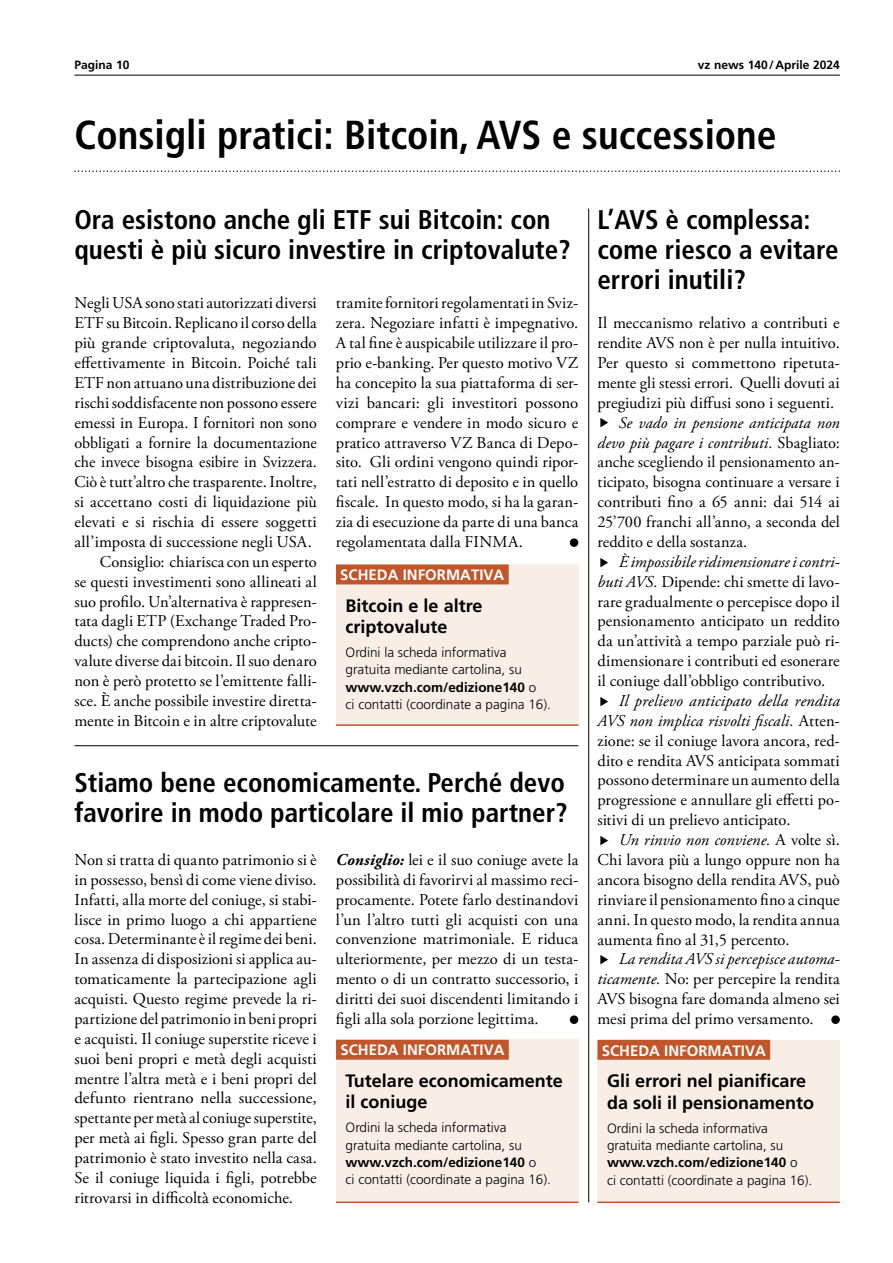
<style>
.page{position:relative;width:893px;height:1263px;background:#fff}
.page>*{position:absolute;margin:0;border:0;box-sizing:border-box;transform-origin:0 0}
.t1{font:700 condensed 40.5px "Frutiger LT Pro";color:#000}
.t2{font:700 condensed 27px/30px "Frutiger LT Pro";color:#000}
.t3{font:700 18px/21px "Frutiger LT Pro";color:#000}
.t4{font:16.5px/20px "Adobe Garamond Pro";letter-spacing:.005em;color:#000;text-align:justify}
.t5{font:700 15px "Frutiger LT Pro";color:#fff}
.t6{font:300 13.5px/17.2px "Frutiger LT Pro";color:#000}
.t7{font:700 12px "Frutiger LT Pro";color:#000}
.s1{font-weight:700}
.s2{font-weight:700;font-style:italic}
.s3{font-style:italic}
</style>
<div class="page">
<hr style="left:74px;top:75px;width:766px;height:1px;background:#000">
<hr style="left:588px;top:209px;width:1px;height:993px;background:#000">
<svg style="left:74px;top:171px;width:766px;height:1px"></svg>
<div style="left:570px;top:538px;width:8px;height:9px;background:#000;border-radius:50%"></div>
<hr style="left:74px;top:745px;width:504px;height:1px;background:#000">
<div style="left:570px;top:1015px;width:8px;height:9px;background:#000;border-radius:50%"></div>
<div style="left:831px;top:1015px;width:9px;height:9px;background:#000;border-radius:50%"></div>
<div style="left:336px;top:1040px;width:242px;height:163px;background:#f9eee7"></div>
<div style="left:336px;top:1040px;width:173px;height:20px;background:#c1562a"></div>
<hr style="left:336px;top:1201px;width:242px;height:2px;background:#c1562a">
<div style="left:597px;top:1040px;width:243px;height:162px;background:#f9eee7"></div>
<hr style="left:597px;top:1201px;width:243px;height:2px;background:#c1562a">
<div style="left:597px;top:1040px;width:173px;height:20px;background:#c1562a"></div>
<div style="left:336px;top:564px;width:242px;height:162px;background:#f9eee7"></div>
<div style="left:336px;top:564px;width:173px;height:20px;background:#c1562a"></div>
<hr style="left:336px;top:724px;width:242px;height:2px;background:#c1562a">
<p class="t7" style="left:74px;top:57px;width:57px">Pagina 10</p>
<p class="t7" style="left:698px;top:57px;width:144px">vz news 140/Aprile 2024</p>
<h1 class="t1" style="left:74px;top:111px;width:704px">Consigli pratici: Bitcoin, AVS e successione</h1>
<h2 class="t2" style="left:74px;top:205px;width:498px">Ora esistono anche gli ETF sui Bitcoin: con questi è più sicuro investire in criptovalute?</h2>
<p class="t4" style="left:74px;top:294px;width:244px">Negli USA sono stati autorizzati diversi</p>
<p class="t4" style="left:74px;top:314px;width:244px">ETF su Bitcoin. Replicano il corso della</p>
<p class="t4" style="left:74px;top:333px;width:244px">più grande criptovaluta, negoziando</p>
<p class="t4" style="left:74px;top:353px;width:244px">effettivamente in Bitcoin. Poiché tali</p>
<p class="t4" style="left:74px;top:373px;width:244px">ETF non attuano una distribuzione dei</p>
<p class="t4" style="left:74px;top:393px;width:244px">rischi soddisfacente non possono essere</p>
<p class="t4" style="left:74px;top:413px;width:244px">emessi in Europa. I fornitori non sono</p>
<p class="t4" style="left:74px;top:433px;width:244px">obbligati a fornire la documentazione</p>
<p class="t4" style="left:74px;top:453px;width:244px">che invece bisogna esibire in Svizzera.</p>
<p class="t4" style="left:74px;top:473px;width:244px">Ciò è tutt’altro che trasparente. Inoltre,</p>
<p class="t4" style="left:74px;top:492px;width:244px">si accettano costi di liquidazione più</p>
<p class="t4" style="left:74px;top:512px;width:244px">elevati e si rischia di essere soggetti</p>
<p class="t4" style="left:74px;top:532px;width:239px">all’imposta di successione negli USA.</p>
<p class="t4" style="left:100px;top:552px;width:218px">Consiglio: chiarisca con un esperto</p>
<p class="t4" style="left:74px;top:572px;width:244px">se questi investimenti sono allineati al</p>
<p class="t4" style="left:74px;top:592px;width:244px">suo profilo. Un’alternativa è rappresen-</p>
<p class="t4" style="left:74px;top:612px;width:244px">tata dagli ETP (Exchange Traded Pro-</p>
<p class="t4" style="left:74px;top:632px;width:244px">ducts) che comprendono anche cripto-</p>
<p class="t4" style="left:74px;top:652px;width:244px">valute diverse dai bitcoin. Il suo denaro</p>
<p class="t4" style="left:74px;top:671px;width:244px">non è però protetto se l’emittente falli-</p>
<p class="t4" style="left:74px;top:691px;width:244px">sce. È anche possibile investire diretta-</p>
<p class="t4" style="left:74px;top:711px;width:244px">mente in Bitcoin e in altre criptovalute</p>
<p class="t4" style="left:336px;top:294px;width:244px">tramite fornitori regolamentati in Sviz&shy;zera. Negoziare infatti è impegnativo.<br>A tal fine è auspicabile utilizzare il pro&shy;prio e-banking. Per questo motivo VZ ha concepito la sua piattaforma di ser&shy;vizi bancari: gli investitori possono comprare e vendere in modo sicuro e pratico attraverso VZ Banca di Depo&shy;sito. Gli ordini vengono quindi ripor&shy;tati nell’estratto di deposito e in quello fiscale. In questo modo, si ha la garan&shy;zia di esecuzione da parte di una banca regolamentata dalla FINMA.</p>
<p class="t5" style="left:340px;top:566px;width:166px">SCHEDA INFORMATIVA</p>
<p class="t3" style="left:346px;top:595px;width:138px">Bitcoin e le altre criptovalute</p>
<p class="t6" style="left:346px;top:644px;width:207px">Ordini la scheda informativa gratuita mediante cartolina, su <span class="s1">www.vzch.com/edizione140</span> o<br>ci contatti (coordinate a pagina 16).</p>
<h2 class="t2" style="left:74px;top:767px;width:495px">Stiamo bene economicamente. Perché devo favorire in modo particolare il mio partner?</h2>
<p class="t4" style="left:74px;top:850px;width:244px">Non si tratta di quanto patrimonio si è in possesso, bensì di come viene diviso.<br>Infatti, alla morte del coniuge, si stabi&shy;lisce in primo luogo a chi appartiene cosa. Determinante è il regime dei beni.<br>In assenza di disposizioni si applica au&shy;tomaticamente la partecipazione agli acquisti. Questo regime prevede la ri&shy;partizione del patrimonio in beni propri e acquisti. Il coniuge superstite riceve i suoi beni propri e metà degli acquisti mentre l’altra metà e i beni propri del defunto rientrano nella successione, spettante per metà al coniuge superstite, per metà ai figli. Spesso gran parte del patrimonio è stato investito nella casa.<br>Se il coniuge liquida i figli, potrebbe ritrovarsi in difficoltà economiche.</p>
<p class="t4" style="left:336px;top:850px;width:244px"><span class="s2">Consiglio:</span> lei e il suo coniuge avete la possibilità di favorirvi al massimo reci&shy;procamente. Potete farlo destinandovi l’un l’altro tutti gli acquisti con una convenzione matrimoniale. E riduca ulteriormente, per mezzo di un testa&shy;mento o di un contratto successorio, i diritti dei suoi discendenti limitando i figli alla sola porzione legittima.</p>
<p class="t5" style="left:340px;top:1041px;width:166px">SCHEDA INFORMATIVA</p>
<p class="t3" style="left:346px;top:1070px;width:219px">Tutelare economicamente il coniuge</p>
<p class="t6" style="left:346px;top:1119px;width:207px">Ordini la scheda informativa gratuita mediante cartolina, su <span class="s1">www.vzch.com/edizione140</span> o<br>ci contatti (coordinate a pagina 16).</p>
<h2 class="t2" style="left:597px;top:205px;width:243px">L’AVS è complessa: come riesco a evitare errori inutili?</h2>
<p class="t4" style="left:597px;top:314px;width:244px">Il meccanismo relativo a contributi e rendite AVS non è per nulla intuitivo.<br>Per questo si commettono ripetuta&shy;mente gli stessi errori. Quelli dovuti ai pregiudizi più diffusi sono i seguenti.</p>
<p class="t4" style="left:597px;top:413px;width:244px;text-indent:21px"><span class="s3">Se vado in pensione anticipata non devo più pagare i contributi.</span> Sbagliato: anche scegliendo il pensionamento an&shy;ticipato, bisogna continuare a versare i contributi fino a 65 anni: dai 514 ai 25’700 franchi all’anno, a seconda del reddito e della sostanza.</p>
<p class="t4" style="left:597px;top:552px;width:244px;text-indent:21px"><span class="s3">È impossibile ridimensionare i contri&shy;buti AVS.</span> Dipende: chi smette di lavo&shy;rare gradualmente o percepisce dopo il pensionamento anticipato un reddito da un’attività a tempo parziale può ri&shy;dimensionare i contributi ed esonerare il coniuge dall’obbligo contributivo.</p>
<p class="t4" style="left:597px;top:691px;width:244px;text-indent:21px"><span class="s3">Il prelievo anticipato della rendita AVS non implica risvolti fiscali.</span> Atten&shy;zione: se il coniuge lavora ancora, red&shy;dito e rendita AVS anticipata sommati possono determinare un aumento della progressione e annullare gli effetti po&shy;sitivi di un prelievo anticipato.</p>
<p class="t4" style="left:597px;top:830px;width:244px;text-indent:21px"><span class="s3">Un rinvio non conviene.</span> A volte sì.<br>Chi lavora più a lungo oppure non ha ancora bisogno della rendita AVS, può rinviare il pensionamento fino a cinque anni. In questo modo, la rendita annua aumenta fino al 31,5 percento.</p>
<p class="t4" style="left:597px;top:950px;width:244px;text-indent:21px"><span class="s3">La rendita AVS si percepisce automa&shy;ticamente.</span> No: per percepire la rendita AVS bisogna fare domanda almeno sei mesi prima del primo versamento.</p>
<p class="t5" style="left:602px;top:1041px;width:166px">SCHEDA INFORMATIVA</p>
<p class="t3" style="left:607px;top:1070px;width:209px;line-height:21.6px">Gli errori nel pianificare da soli il pensionamento</p>
<p class="t6" style="left:607px;top:1120px;width:207px">Ordini la scheda informativa gratuita mediante cartolina, su <span class="s1">www.vzch.com/edizione140</span> o<br>ci contatti (coordinate a pagina 16).</p>
</div>
